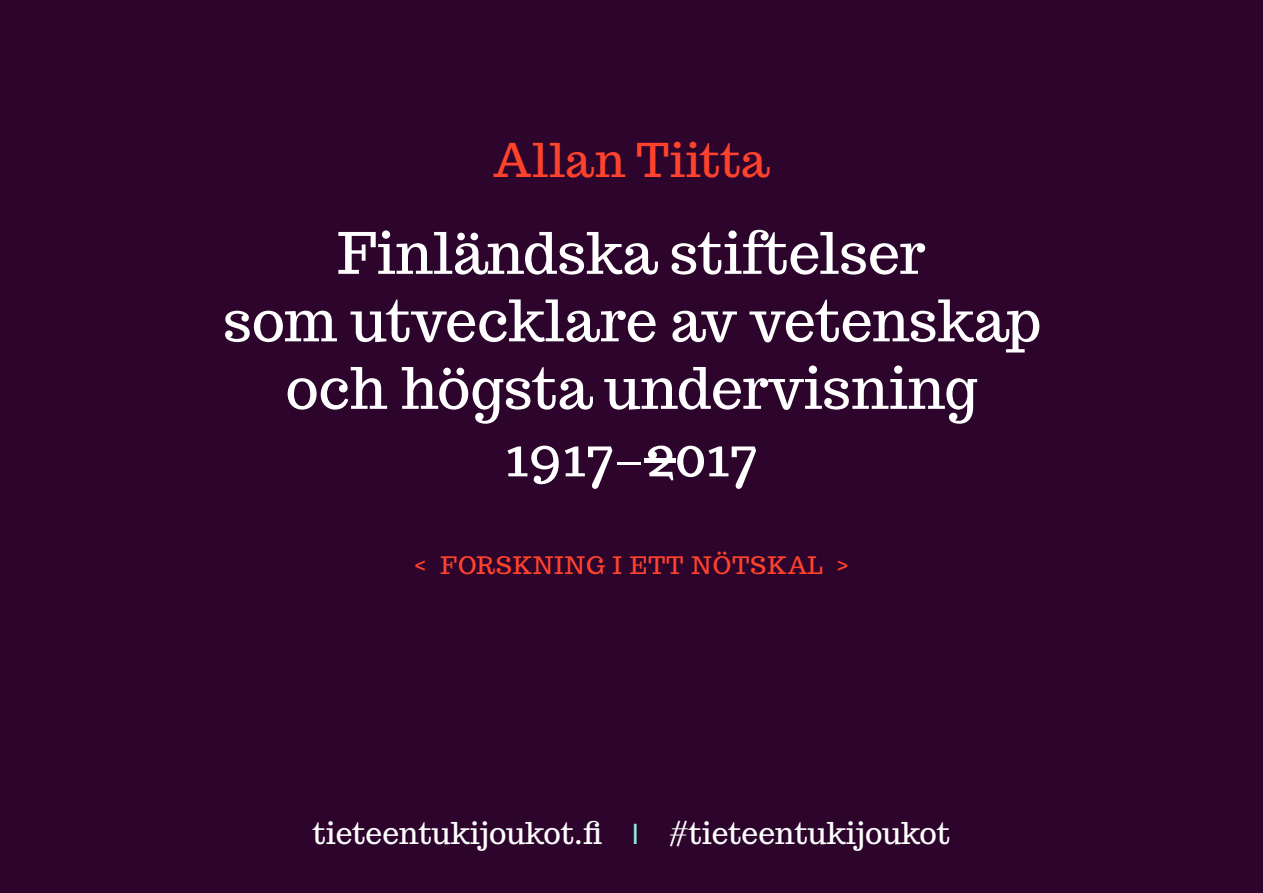
<style>
.page{position:relative;width:1263px;height:893px;background:#2d042c}
.page>*{position:absolute;margin:0;border:0;box-sizing:border-box;transform-origin:0 0}
.t1{font:57px/67.5px "Trocchi";color:#fff;text-align:center}
.t2{font:46.5px "Trocchi";letter-spacing:.01em;color:#ff422c}
.t3{font:30px "Trocchi";color:#fff}
.t4{font:24px "Trocchi";letter-spacing:.05em;color:#ff422c}
.s1{font-family:"Minion Pro"}
.s2{font-family:"Myriad Pro";color:#8eedd7}
</style>
<div class="page">
<p class="t2" style="left:493px;top:130px;width:278px">Allan Tiitta</p>
<p class="t1" style="left:223px;top:219px;width:820px">Finländska stiftelser<br>som utvecklare av vetenskap och högsta undervisning<br>1917<span class="s1">–</span>–2017</p>
<p class="t4" style="left:415px;top:549px;width:435px">&lt; FORSKNING I ETT NÖTSKAL &gt;</p>
<p class="t3" style="left:313px;top:813px;width:639px">tieteentukijoukot.fi <span class="s2">I</span> #tieteentukijoukot</p>
</div>
